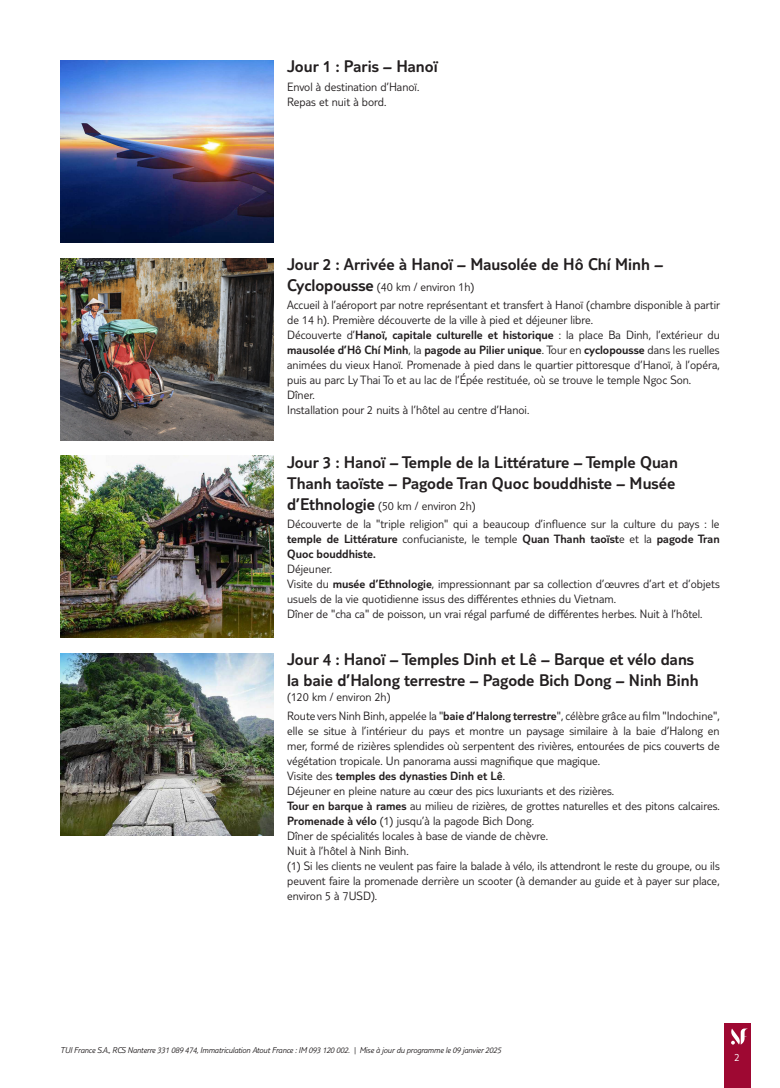
<style>
.page{position:relative;width:780px;height:1088px;background:#fff}
.page>*{position:absolute;margin:0;border:0;box-sizing:border-box;transform-origin:0 0}
.t1{font:300 17.5px/21px "TUI Type";color:#231f20}
.t2{font:300 12.5px/15px "TUI Type";color:#231f20}
.t3{font:300 12.5px/15px "TUI Type";color:#231f20}
.t4{font:300 11.25px "TUI Type";color:#fff}
.t5{font:italic 300 8.75px "TUI Type";letter-spacing:-.02em;color:#231f20}
.s1{font-size:17.5px}
.s2{font-style:inherit}
</style>
<div class="page">
<div style="left:724px;top:1023px;width:26px;height:65px;background:#9e0832"></div>
<svg style="left:731px;top:1028px;width:17px;height:16px"></svg>
<img style="left:60px;top:60px;width:213px;height:182px">
<img style="left:60px;top:258px;width:213px;height:182px">
<img style="left:60px;top:456px;width:213px;height:182px">
<img style="left:60px;top:654px;width:213px;height:182px">
<h1 class="t1" style="left:287px;top:55px;width:152px">Jour 1 : Paris – Hanoï</h1>
<p class="t2" style="left:287px;top:79px;width:134px">Envol à destination d’Hanoï.<br>Repas et nuit à bord.</p>
<h1 class="t1" style="left:287px;top:253px;width:377px">Jour 2 : Arrivée à Hanoï – Mausolée de Hô Chí Minh –</h1>
<p class="t2" style="left:287px;top:277px;width:434px;line-height:18.5px"><span class="s1">Cyclopousse</span> (40 km / environ 1h)<br>Accueil à l’aéroport par notre représentant et transfert à Hanoï (chambre disponible à partir</p>
<p class="t2" style="left:287px;top:312px;width:434px">de 14 h). Première découverte de la ville à pied et déjeuner libre.<br>Découverte d’<span class="s2">Hanoï, capitale culturelle et historique</span> : la place Ba Dinh, l’extérieur du <span class="s2">mausolée d’Hô Chí Minh</span>, la <span class="s2">pagode au Pilier unique</span>. Tour en <span class="s2">cyclopousse</span> dans les ruelles animées du vieux Hanoï. Promenade à pied dans le quartier pittoresque d’Hanoï, à l’opéra, puis au parc Ly Thai To et au lac de l’Épée restituée, où se trouve le temple Ngoc Son.<br>Dîner.<br>Installation pour 2 nuits à l’hôtel au centre d’Hanoi.</p>
<h1 class="t1" style="left:287px;top:451px;width:392px">Jour 3 : Hanoï – Temple de la Littérature – Temple Quan<br>Thanh taoïste – Pagode Tran Quoc bouddhiste – Musée</h1>
<p class="t2" style="left:287px;top:496px;width:434px;line-height:18.5px"><span class="s1">d’Ethnologie</span> (50 km / environ 2h)<br>Découverte de la "triple religion" qui a beaucoup d’influence sur la culture du pays : le</p>
<p class="t3" style="left:287px;top:531px;width:434px">temple de Littérature <span class="s2">confucianiste, le temple</span> Quan Thanh taoïst<span class="s2">e et la</span> pagode Tran<br>Quoc bouddhiste.</p>
<p class="t2" style="left:287px;top:561px;width:434px">Déjeuner.<br>Visite du <span class="s2">musée d’Ethnologie</span>, impressionnant par sa collection d’œuvres d’art et d’objets usuels de la vie quotidienne issus des différentes ethnies du Vietnam.<br>Dîner de "cha ca" de poisson, un vrai régal parfumé de différentes herbes. Nuit à l’hôtel.</p>
<h1 class="t1" style="left:287px;top:649px;width:413px">Jour 4 : Hanoï – Temples Dinh et Lê – Barque et vélo dans la baie d’Halong terrestre – Pagode Bich Dong – Ninh Binh</h1>
<p class="t2" style="left:287px;top:688px;width:434px;line-height:18.5px">(120 km / environ 2h)<br>Route vers Ninh Binh, appelée la "<span class="s2">baie d’Halong terrestre</span>", célèbre grâce au film "Indochine",</p>
<p class="t2" style="left:287px;top:723px;width:434px">elle se situe à l’intérieur du pays et montre un paysage similaire à la baie d’Halong en mer, formé de rizières splendides où serpentent des rivières, entourées de pics couverts de végétation tropicale. Un panorama aussi magnifique que magique.<br>Visite des <span class="s2">temples des dynasties Dinh et Lê</span>.<br>Déjeuner en pleine nature au cœur des pics luxuriants et des rizières.<br><span class="s2">Tour en barque à rames</span> au milieu de rizières, de grottes naturelles et des pitons calcaires.<br><span class="s2">Promenade à vélo</span> (1) jusqu’à la pagode Bich Dong.<br>Dîner de spécialités locales à base de viande de chèvre.<br>Nuit à l’hôtel à Ninh Binh.<br>(1) Si les clients ne veulent pas faire la balade à vélo, ils attendront le reste du groupe, ou ils peuvent faire la promenade derrière un scooter (à demander au guide et à payer sur place, environ 5 à 7USD).</p>
<p class="t5" style="left:60px;top:1045px;width:442px">TUI France S.A., RCS Nanterre 331 089 474, Immatriculation Atout France : IM 093 120 002. | Mise à jour du programme le 09 janvier 2025</p>
<p class="t4" style="left:734px;top:1050px;width:7px">2</p>
</div>
